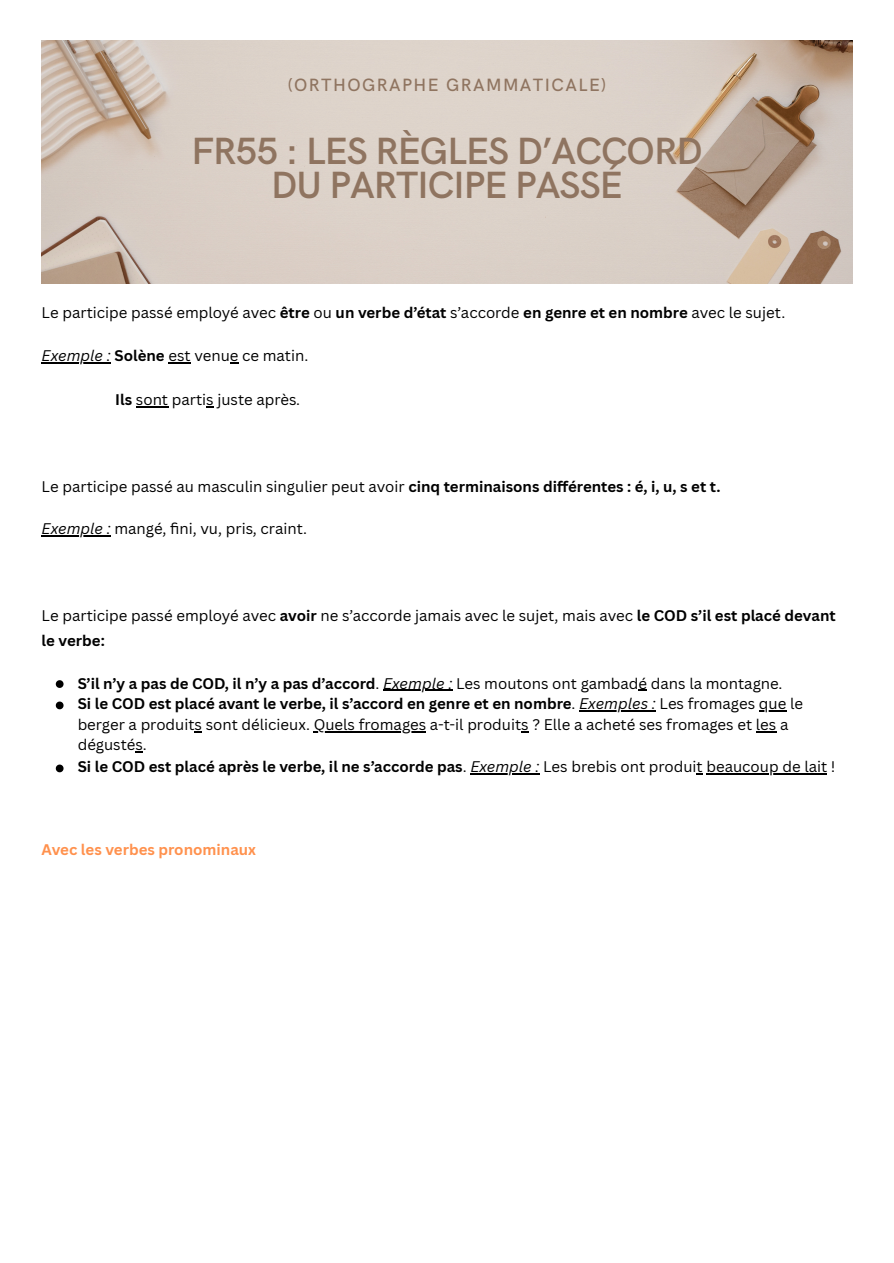
<style>
.page{position:relative;width:894px;height:1263px;background:#fff}
.page>*{position:absolute;margin:0;border:0;box-sizing:border-box;transform-origin:0 0}
.t1{font:600 38.1px/34px "HK Grotesk";letter-spacing:-.025em;color:#8f7460;text-align:center}
.t2{font:500 17.85px "HK Grotesk";letter-spacing:.08em;color:#8f7460}
.t3{font:15px/20.9px "Canva Sans";color:#000}
.t4{font:700 15px "Canva Sans";color:#000}
.t5{font:700 15px "Canva Sans";color:#ff914d}
.s1{font-weight:700}
.s2{font-style:italic}
.s3{font-weight:400}
.s4{font-weight:400;font-style:italic}
</style>
<div class="page">
<hr style="left:42px;top:362px;width:69px;height:1px;background:#000">
<svg style="left:168px;top:362px;width:23px;height:1px"></svg>
<hr style="left:136px;top:406px;width:32px;height:1px;background:#000">
<hr style="left:42px;top:536px;width:69px;height:1px;background:#000">
<img style="left:42px;top:40px;width:810px;height:244px">
<svg style="left:56px;top:680px;width:7px;height:8px"></svg>
<hr style="left:383px;top:690px;width:69px;height:1px;background:#000">
<svg style="left:56px;top:702px;width:7px;height:7px"></svg>
<hr style="left:579px;top:710px;width:76px;height:1px;background:#000">
<svg style="left:759px;top:710px;width:27px;height:1px"></svg>
<hr style="left:313px;top:731px;width:113px;height:1px;background:#000">
<svg style="left:756px;top:731px;width:20px;height:1px"></svg>
<svg style="left:56px;top:765px;width:7px;height:7px"></svg>
<hr style="left:470px;top:773px;width:69px;height:1px;background:#000">
<hr style="left:706px;top:773px;width:121px;height:1px;background:#000">
<p class="t2" style="left:288px;top:75px;width:320px">(ORTHOGRAPHE GRAMMATICALE)</p>
<p class="t1" style="left:191px;top:136px;width:512px">FR55 : LES RÈGLES D’ACCORD<br>DU PARTICIPE PASSÉ</p>
<p class="t3" style="left:42px;top:302px;width:745px">Le participe passé employé avec <span class="s1">être</span> ou <span class="s1">un verbe d’état</span> s’accorde <span class="s1">en genre et en nombre</span> avec le sujet.</p>
<p class="t3" style="left:42px;top:345px;width:268px"><span class="s2">Exemple :</span> <span class="s1">Solène</span> est venue ce matin.</p>
<p class="t3" style="left:115px;top:389px;width:186px"><span class="s1">Ils</span> sont partis juste après.</p>
<p class="t3" style="left:42px;top:475px;width:680px">Le participe passé au masculin singulier peut avoir <span class="s1">cinq terminaisons différentes : é, i, u, s et t.</span></p>
<p class="t3" style="left:42px;top:518px;width:267px"><span class="s2">Exemple :</span> mangé, fi ni, vu, pris, craint.</p>
<p class="t3" style="left:42px;top:603px;width:795px;line-height:24.8px">Le participe passé employé avec <span class="s1">avoir</span> ne s’accorde jamais avec le sujet, mais avec <span class="s1">le COD s’il est placé devant le verbe:</span></p>
<p class="t3" style="left:78px;top:672px;width:706px"><span class="s1">S’il n’y a pas de COD, il n’y a pas d’accord</span>. <span class="s2">Exemple :</span> Les moutons ont gambadé dans la montagne.</p>
<p class="t3" style="left:78px;top:693px;width:726px"><span class="s1">Si le COD est placé avant le verbe, il s’accord en genre et en nombre</span>. <span class="s2">Exemples :</span> Les fromages que le berger a produits sont délicieux. Quels fromages a-t-il produits ? Elle a acheté ses fromages et les a dégustés.</p>
<p class="t4" style="left:78px;top:756px;width:759px">Si le COD est placé après le verbe, il ne s’accorde pas<span class="s3">.</span> <span class="s4">Exemple :</span> <span class="s3">Les brebis ont produit beaucoup de lait !</span></p>
<h1 class="t5" style="left:42px;top:839px;width:216px">Avec les verbes pronominaux</h1>
</div>
